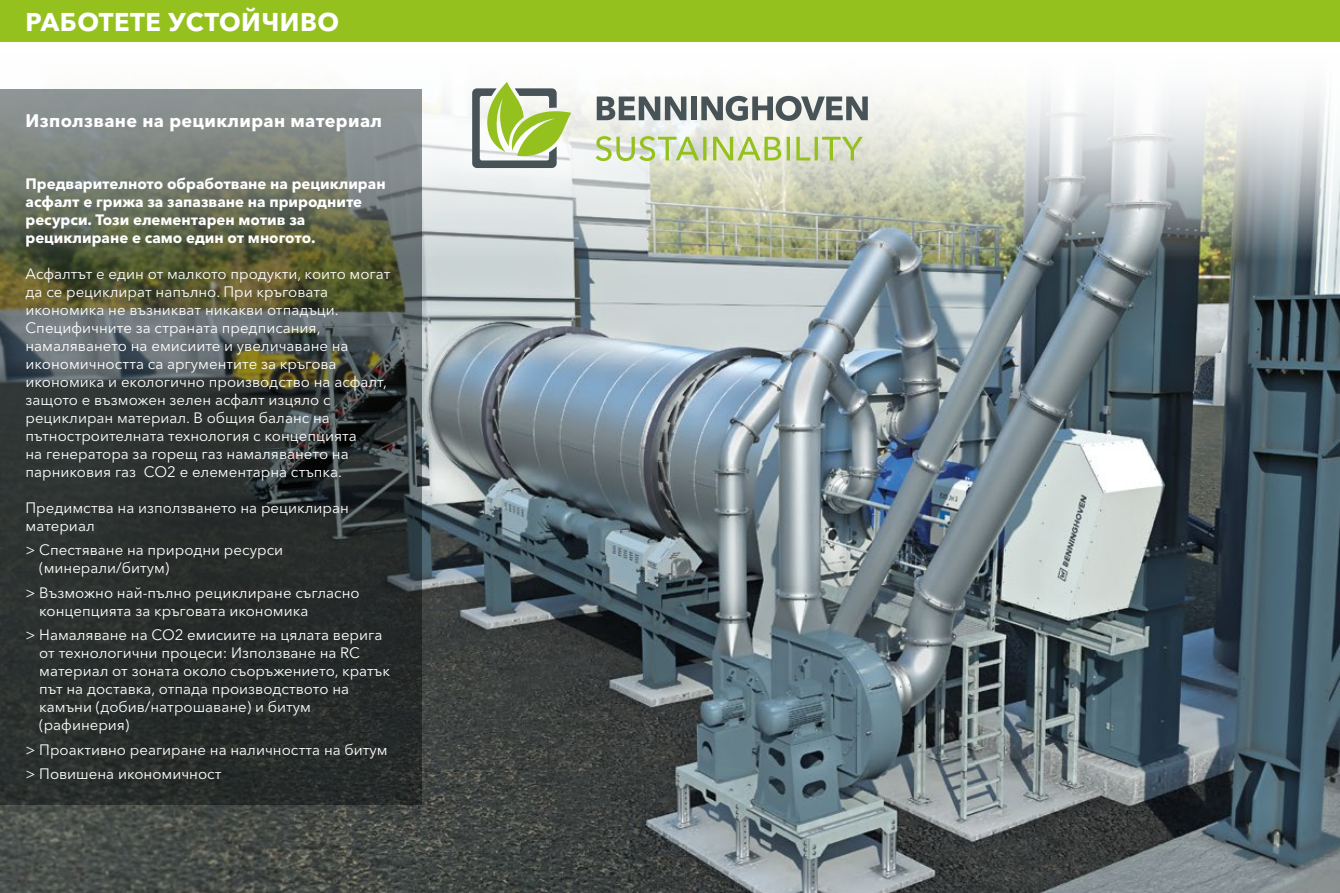
<style>
.page{position:relative;width:1340px;height:893px;background:#fff}
.page>*{position:absolute;margin:0;border:0;box-sizing:border-box;transform-origin:0 0}
.t1{font:700 25.5px "Avenir Next Cyr";letter-spacing:.02em;color:#fff}
.t2{font:700 18px "Avenir Next Cyr";letter-spacing:.02em;color:#fff}
.t3{font:15px/18px "Avenir Next Cyr";color:#fff}
.t4{font:700 15px/18px "Avenir Next Cyr";color:#fff}
</style>
<div class="page">
<img style="left:0;top:259px;width:1339px;height:634px">
<svg style="left:0;top:41px;width:1339px;height:218px"></svg>
<div style="left:0;top:0;width:1339px;height:41px;background:#95c11f"></div>
<svg style="left:472px;top:82px;width:99px;height:86px"></svg>
<svg style="left:595px;top:136px;width:267px;height:25px;background:#ccdba3"></svg>
<svg style="left:596px;top:96px;width:90px;height:24px"></svg>
<div style="left:691px;top:96px;width:5px;height:24px;background:#485358"></div>
<svg style="left:701px;top:96px;width:166px;height:25px"></svg>
<svg style="left:0;top:89px;width:421px;height:715px;background:#444942"></svg>
<h1 class="t1" style="left:26px;top:6px;width:315px">РАБОТЕТЕ УСТОЙЧИВО</h1>
<p class="t2" style="left:26px;top:110px;width:358px">Използване на рециклиран материал</p>
<p class="t4" style="left:26px;top:175px;width:361px">Предварителното обработване на рециклиран асфалт е грижа за запазване на природните ресурси. Този елементарен мотив за рециклиране е само един от многото.</p>
<p class="t3" style="left:26px;top:265px;width:366px">Асфалтът е един от малкото продукти, които могат да се рециклират напълно. При кръговата икономика не възникват никакви отпадъци.<br>Специфичните за страната предписания, намаляването на емисиите и увеличаване на икономичността са аргументите за кръгова икономика и екологично производство на асфалт, защото е възможен зелен асфалт изцяло с рециклиран материал. В общия баланс на пътностроителната технология с концепцията<br>на генератора за горещ газ намаляването на парниковия газ CO2 е елементарна стъпка.</p>
<p class="t3" style="left:26px;top:499px;width:325px">Предимства на използването на рециклиран материал</p>
<p class="t3" style="left:39px;top:541px;width:245px;text-indent:-14px">&gt; Спестяване на природни ресурси (минерали/битум)</p>
<p class="t3" style="left:39px;top:584px;width:322px;text-indent:-14px">&gt; Възможно най-пълно рециклиране съгласно концепцията за кръговата икономика</p>
<p class="t3" style="left:39px;top:626px;width:352px;text-indent:-14px">&gt; Намаляване на CO2 емисиите на цялата верига от технологични процеси: Използване на RC материал от зоната около съоръжението, кратък път на доставка, отпада производството на камъни (добив/натрошаване) и битум (рафинерия)</p>
<p class="t3" style="left:26px;top:737px;width:364px;line-height:24.3px">&gt; Проактивно реагиране на наличността на битум &gt; Повишена икономичност</p>
</div>
